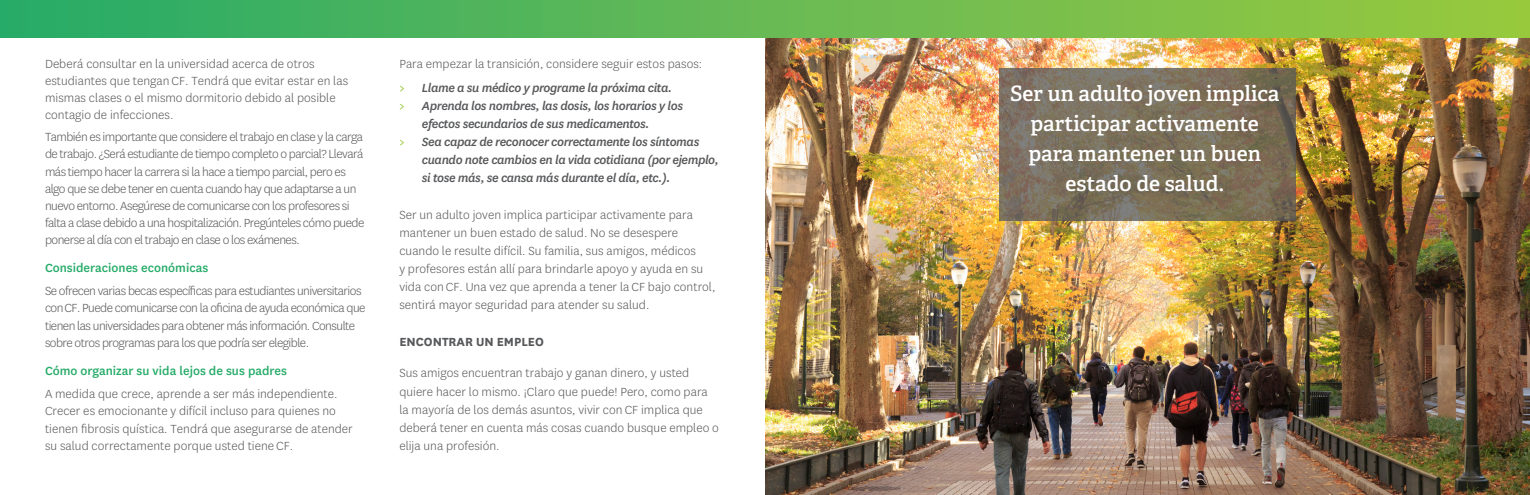
<style>
.page{position:relative;width:1530px;height:495px;background:#fff}
.page>*{position:absolute;margin:0;border:0;box-sizing:border-box;transform-origin:0 0}
.Paragraph_Style_1{font:600 21.25px/30px "Adelle";color:#fff;text-align:center}
.Paragraph_Style_1-2{font:300 13.75px/18.1px "Centene Sans";color:#57585a}
.Paragraph_Style_1-3{font:300 13.75px/17px "Centene Sans";letter-spacing:-.04em;color:#57585a}
.t1{font:italic 500 13.75px/18.1px "Centene Sans";letter-spacing:-.03em;color:#57585a}
.Paragraph_Style_1-4{font:500 13.75px "Centene Sans";color:#26ab68}
.Paragraph_Style_1-5{font:700 13.75px "Centene Sans";color:#57585a}
.s1{font-style:normal;color:#99ca3b}
</style>
<div class="page">
<img style="left:765px;top:37px;width:765px;height:458px">
<div style="left:0;top:0;width:1530px;height:37px;background:linear-gradient(to right,#2aab69,#9dc93e)"></div>
<svg style="left:999px;top:68px;width:297px;height:152px;background:#7a6f5c"></svg>
<p class="Paragraph_Style_1-2" style="left:45px;top:55px;width:305px;line-height:17px">Deberá consultar en la universidad acerca de otros estudiantes que tengan CF. Tendrá que evitar estar en las mismas clases o el mismo dormitorio debido al posible contagio de infecciones.</p>
<p class="Paragraph_Style_1-3" style="left:45px;top:129px;width:321px">También es importante que considere el trabajo en clase y la carga de trabajo. ¿Será estudiante de tiempo completo o parcial? Llevará más tiempo hacer la carrera si la hace a tiempo parcial, pero es algo que se debe tener en cuenta cuando hay que adaptarse a un nuevo entorno. Asegúrese de comunicarse con los profesores si falta a clase debido a una hospitalización. Pregúnteles cómo puede ponerse al día con el trabajo en clase o los exámenes.</p>
<p class="Paragraph_Style_1-4" style="left:45px;top:261px;width:165px">Consideraciones económicas</p>
<p class="Paragraph_Style_1-3" style="left:45px;top:282px;width:322px">Se ofrecen varias becas específicas para estudiantes universitarios con CF. Puede comunicarse con la oficina de ayuda económica que tienen las universidades para obtener más información. Consulte sobre otros programas para los que podría ser elegible.</p>
<p class="Paragraph_Style_1-4" style="left:45px;top:364px;width:244px">Cómo organizar su vida lejos de sus padres</p>
<p class="Paragraph_Style_1-2" style="left:45px;top:385px;width:309px;line-height:17.2px">A medida que crece, aprende a ser más independiente.<br>Crecer es emocionante y difícil incluso para quienes no tienen fibrosis quística. Tendrá que asegurarse de atender su salud correctamente porque usted tiene CF.</p>
<p class="Paragraph_Style_1-2" style="left:399px;top:55px;width:304px">Para empezar la transición, considere seguir estos pasos:</p>
<p class="t1" style="left:399px;top:78px;width:274px"><span class="s1">&gt;</span> Llame a su médico y programe la próxima cita.</p>
<p class="t1" style="left:422px;top:96px;width:263px;text-indent:-22px"><span class="s1">&gt;</span> Aprenda los nombres, las dosis, los horarios y los efectos secundarios de sus medicamentos.</p>
<p class="t1" style="left:422px;top:133px;width:298px;text-indent:-22px"><span class="s1">&gt;</span> Sea capaz de reconocer correctamente los síntomas cuando note cambios en la vida cotidiana (por ejemplo, si tose más, se cansa más durante el día, etc.).</p>
<p class="Paragraph_Style_1-2" style="left:399px;top:205px;width:318px">Ser un adulto joven implica participar activamente para mantener un buen estado de salud. No se desespere cuando le resulte difícil. Su familia, sus amigos, médicos<br>y profesores están allí para brindarle apoyo y ayuda en su vida con CF. Una vez que aprenda a tener la CF bajo control, sentirá mayor seguridad para atender su salud.</p>
<p class="Paragraph_Style_1-5" style="left:399px;top:333px;width:146px">ENCONTRAR UN EMPLEO</p>
<p class="Paragraph_Style_1-2" style="left:399px;top:364px;width:321px">Sus amigos encuentran trabajo y ganan dinero, y usted quiere hacer lo mismo. ¡Claro que puede! Pero, como para la mayoría de los demás asuntos, vivir con CF implica que deberá tener en cuenta más cosas cuando busque empleo o elija una profesión.</p>
<p class="Paragraph_Style_1" style="left:1010px;top:79px;width:271px">Ser un adulto joven implica participar activamente para mantener un buen estado de salud.</p>
</div>
